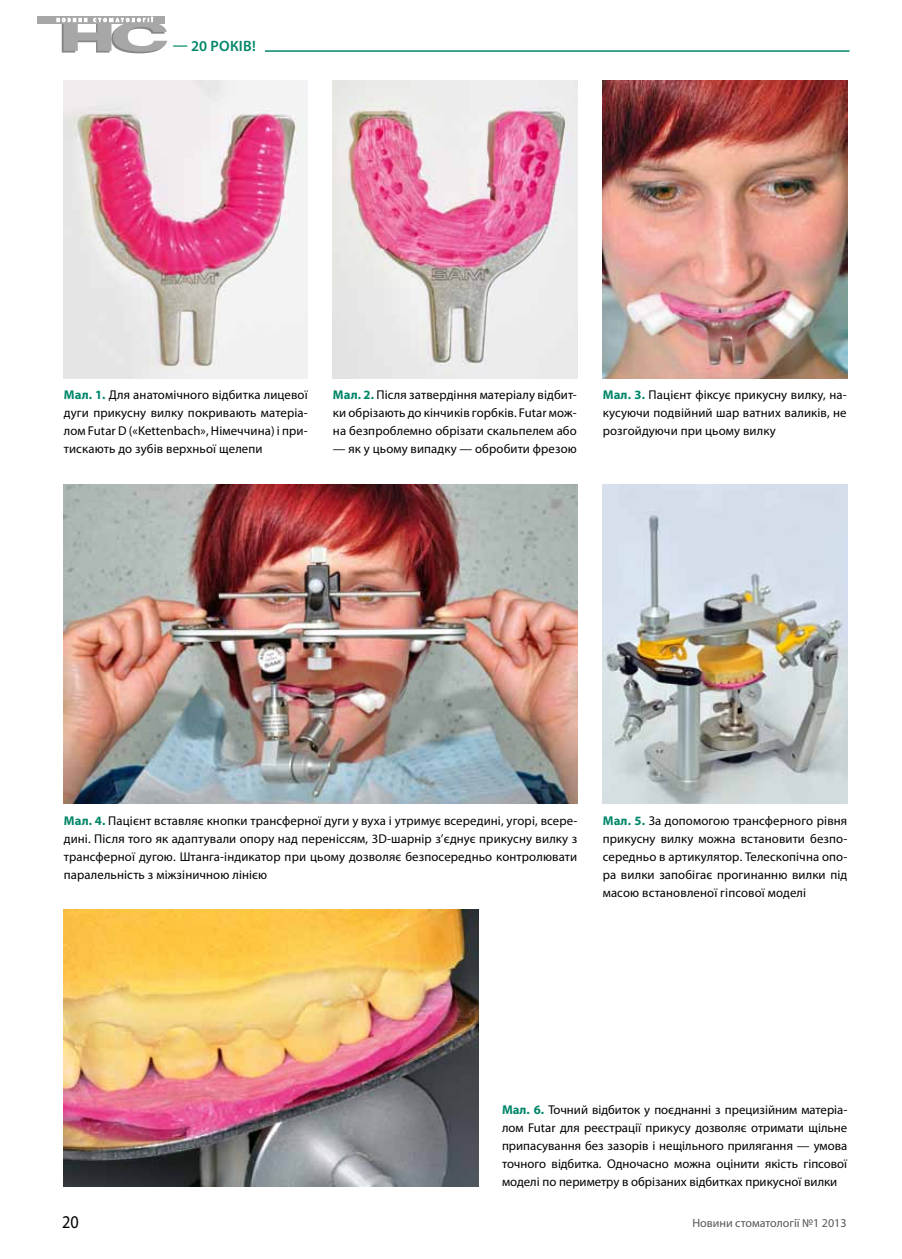
<style>
.page{position:relative;width:902px;height:1259px;background:#fff}
.page>*{position:absolute;margin:0;border:0;box-sizing:border-box;transform-origin:0 0}
.t1{font:18px "Myriad Pro";color:#000;scale:.9 1}
.t2{font:600 15px "Myriad Pro";letter-spacing:.02em;color:#008669}
.t3{font:12.75px/18px "Myriad Pro";letter-spacing:.01em;color:#000;text-align:justify}
.t4{font:12px "Myriad Pro";color:#565656}
.s1{font-weight:700;color:#008669}
</style>
<div class="page">
<hr style="left:91px;top:50px;width:758px;height:2px;background:#008669">
<div style="left:64px;top:40px;width:200px;height:27px;background:#fff"></div>
<div style="left:37px;top:16px;width:128px;height:8px;background:#a7a7a8"></div>
<svg style="left:57px;top:17px;width:110px;height:36px"></svg>
<img style="left:64px;top:80px;width:244px;height:298px">
<img style="left:333px;top:80px;width:244px;height:298px">
<img style="left:602px;top:80px;width:245px;height:298px">
<img style="left:64px;top:484px;width:513px;height:319px">
<img style="left:602px;top:484px;width:245px;height:319px">
<img style="left:64px;top:909px;width:414px;height:277px">
<p class="t2" style="left:173px;top:38px;width:84px">— 20 років!</p>
<p class="t3" style="left:64px;top:386px;width:245px"><span class="s1">Мал. 1.</span> Для анатомічного відбитка лицевої дуги прикусну вилку покривають матеріа&shy;лом Futar D («Kettenbach», Німеччина) і при&shy;тискають до зубів верхньої щелепи</p>
<p class="t3" style="left:333px;top:386px;width:245px"><span class="s1">Мал. 2.</span> Після затвердіння матеріалу відбит&shy;ки обрізають до кінчиків горбків. Futar мож&shy;на безпроблемно обрізати скальпелем або</p>
<p class="t3" style="left:333px;top:440px;width:245px">— як у цьому випадку — обробити фрезою</p>
<p class="t3" style="left:602px;top:386px;width:245px"><span class="s1">Мал. 3.</span> Пацієнт фіксує прикусну вилку, на&shy;кусуючи подвійний шар ватних валиків, не розгойдуючи при цьому вилку</p>
<p class="t3" style="left:64px;top:811px;width:515px"><span class="s1">Мал. 4.</span> Пацієнт вставляє кнопки трансферної дуги у вуха і утримує всередині, угорі, всере&shy;дині. Після того як адаптували опору над переніссям, 3D-шарнір з’єднує прикусну вилку з трансферної дугою. Штанга-індикатор при цьому дозволяє безпосередньо контролювати паралельність з міжзіничною лінією</p>
<p class="t3" style="left:602px;top:811px;width:246px"><span class="s1">Мал. 5.</span> За допомогою трансферного рівня прикусну вилку можна встановити безпо&shy;середньо в артикулятор. Телескопічна опо&shy;ра вилки запобігає прогинанню вилки під масою встановленої гіпсової моделі</p>
<p class="t3" style="left:502px;top:1100px;width:347px"><span class="s1">Мал. 6.</span> Точний відбиток у поєднанні з прецизійним матеріа&shy;лом Futar для реєстрації прикусу дозволяє отримати щільне припасування без зазорів і нещільного прилягання — умова точного відбитка. Одночасно можна оцінити якість гіпсової моделі по периметру в обрізаних відбитках прикусної вилки</p>
<h1 class="t1" style="left:62px;top:1211px;width:20px">20</h1>
<p class="t4" style="left:692px;top:1215px;width:156px">Новини стоматології №1 2013</p>
</div>
